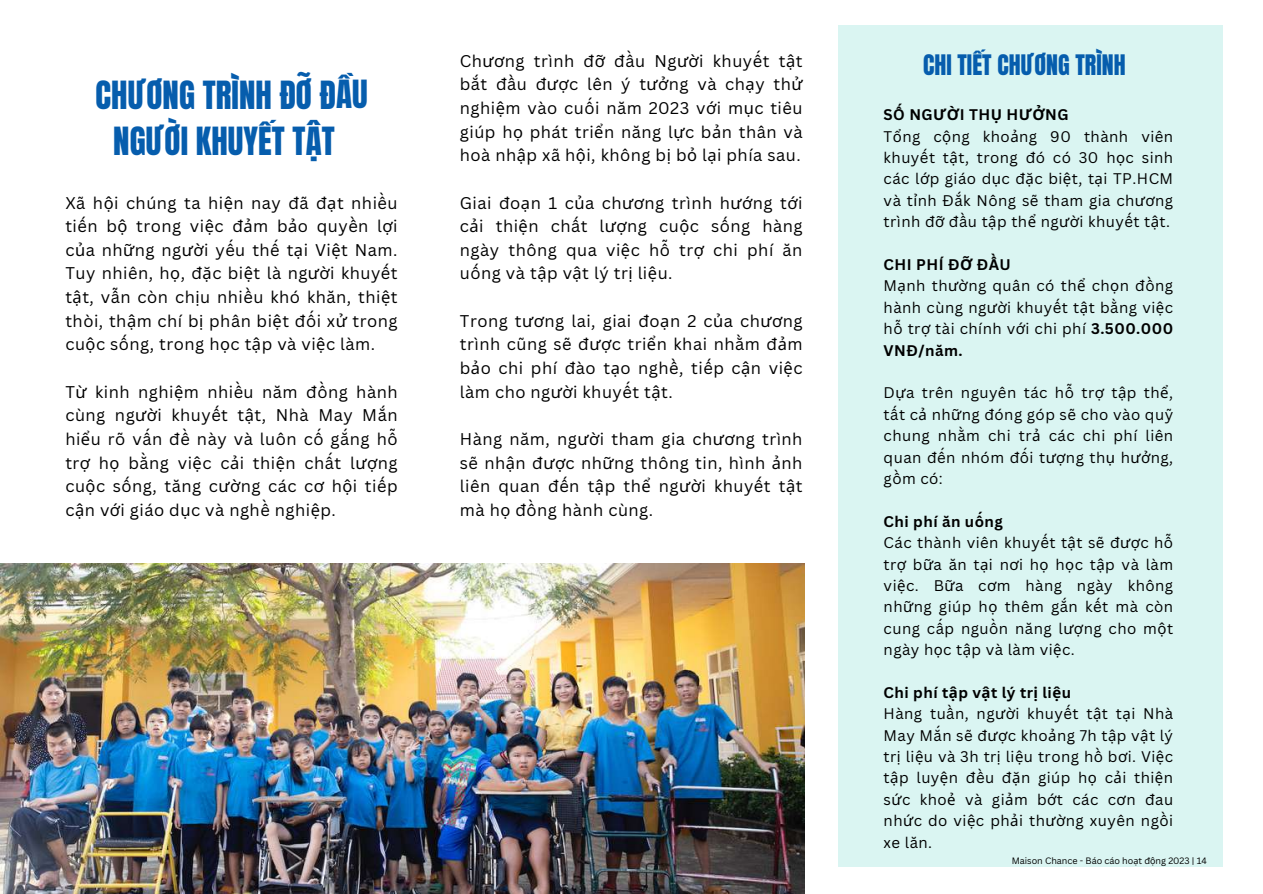
<style>
.page{position:relative;width:1263px;height:894px;background:#fff}
.page>*{position:absolute;margin:0;border:0;box-sizing:border-box;transform-origin:0 0}
.t1{font:33px/46.2px "Anton";letter-spacing:-.005em;color:#065dad;text-align:center}
.t2{font:24px "Anton";letter-spacing:-.005em;color:#065dad}
.t3{font:16.5px/23.7px "Canva Sans";letter-spacing:.03em;color:#000;text-align:justify}
.t4{font:15px/21.3px "Canva Sans";letter-spacing:.03em;color:#000}
.t5{font:9px "Canva Sans";color:#000}
.s1{font-family:"Noto Sans"}
.s2{font-weight:700}
.s3{font-family:"Noto Sans";font-weight:700}
</style>
<div class="page">
<div style="left:838px;top:26px;width:384px;height:840px;background:#daf5f2"></div>
<img style="left:0;top:563px;width:804px;height:330px">
<h1 class="t1" style="left:96px;top:72px;width:274px">CHƯƠNG TRÌNH ĐỠ ĐẦU<br>NGƯỜI KHUYẾT TẬT</h1>
<p class="t3" style="left:65px;top:190px;width:334px">Xã h<span class="s1">ộ</span>i chúng ta hi<span class="s1">ệ</span>n nay đã đ<span class="s1">ạ</span>t nhiều tiến b<span class="s1">ộ</span> trong vi<span class="s1">ệ</span>c đ<span class="s1">ả</span>m b<span class="s1">ả</span>o quyền l<span class="s1">ợ</span>i c<span class="s1">ủ</span>a nh<span class="s1">ữ</span>ng ng<span class="s1">ườ</span>i yếu thế t<span class="s1">ạ</span>i Vi<span class="s1">ệ</span>t Nam.<br>Tuy nhiên, h<span class="s1">ọ</span>, đ<span class="s1">ặ</span>c bi<span class="s1">ệ</span>t là ng<span class="s1">ườ</span>i khuyết t<span class="s1">ậ</span>t, vẫn còn ch<span class="s1">ị</span>u nhiều khó khăn, thi<span class="s1">ệ</span>t thòi, th<span class="s1">ậ</span>m chí b<span class="s1">ị</span> phân bi<span class="s1">ệ</span>t đối x<span class="s1">ử</span> trong cu<span class="s1">ộ</span>c sống, trong h<span class="s1">ọ</span>c t<span class="s1">ậ</span>p và vi<span class="s1">ệ</span>c làm.</p>
<p class="t3" style="left:65px;top:379px;width:334px">T<span class="s1">ừ</span> kinh nghi<span class="s1">ệ</span>m nhiều năm đồng hành cùng ng<span class="s1">ườ</span>i khuyết t<span class="s1">ậ</span>t, Nhà May Mắn hi<span class="s1">ể</span>u rõ vấn đề này và luôn cố gắng hỗ tr<span class="s1">ợ</span> h<span class="s1">ọ</span> bằng vi<span class="s1">ệ</span>c c<span class="s1">ả</span>i thi<span class="s1">ệ</span>n chất l<span class="s1">ượ</span>ng cu<span class="s1">ộ</span>c sống, tăng c<span class="s1">ườ</span>ng các c<span class="s1">ơ</span> h<span class="s1">ộ</span>i tiếp c<span class="s1">ậ</span>n v<span class="s1">ớ</span>i giáo d<span class="s1">ụ</span>c và nghề nghi<span class="s1">ệ</span>p.</p>
<p class="t3" style="left:460px;top:48px;width:344px">Ch<span class="s1">ươ</span>ng trình đ<span class="s1">ỡ</span> đầu Ng<span class="s1">ườ</span>i khuyết t<span class="s1">ậ</span>t bắt đầu đ<span class="s1">ượ</span>c lên ý t<span class="s1">ưở</span>ng và ch<span class="s1">ạ</span>y th<span class="s1">ử </span>nghi<span class="s1">ệ</span>m vào cuối năm 2023 v<span class="s1">ớ</span>i m<span class="s1">ụ</span>c tiêu giúp h<span class="s1">ọ</span> phát tri<span class="s1">ể</span>n năng l<span class="s1">ự</span>c b<span class="s1">ả</span>n thân và hoà nh<span class="s1">ậ</span>p xã h<span class="s1">ộ</span>i, không b<span class="s1">ị</span> b<span class="s1">ỏ</span> l<span class="s1">ạ</span>i phía sau.</p>
<p class="t3" style="left:460px;top:190px;width:344px">Giai đo<span class="s1">ạ</span>n 1 c<span class="s1">ủ</span>a ch<span class="s1">ươ</span>ng trình h<span class="s1">ướ</span>ng t<span class="s1">ớ</span>i c<span class="s1">ả</span>i thi<span class="s1">ệ</span>n chất l<span class="s1">ượ</span>ng cu<span class="s1">ộ</span>c sống hàng ngày thông qua vi<span class="s1">ệ</span>c hỗ tr<span class="s1">ợ</span> chi phí ăn uống và t<span class="s1">ậ</span>p v<span class="s1">ậ</span>t lý tr<span class="s1">ị</span> li<span class="s1">ệ</span>u.</p>
<p class="t3" style="left:460px;top:308px;width:344px">Trong t<span class="s1">ươ</span>ng lai, giai đo<span class="s1">ạ</span>n 2 c<span class="s1">ủ</span>a ch<span class="s1">ươ</span>ng trình cũng sẽ đ<span class="s1">ượ</span>c tri<span class="s1">ể</span>n khai nhằm đ<span class="s1">ả</span>m b<span class="s1">ả</span>o chi phí đào t<span class="s1">ạ</span>o nghề, tiếp c<span class="s1">ậ</span>n vi<span class="s1">ệ</span>c làm cho ng<span class="s1">ườ</span>i khuyết t<span class="s1">ậ</span>t.</p>
<p class="t3" style="left:460px;top:426px;width:344px">Hàng năm, ng<span class="s1">ườ</span>i tham gia ch<span class="s1">ươ</span>ng trình sẽ nh<span class="s1">ậ</span>n đ<span class="s1">ượ</span>c nh<span class="s1">ữ</span>ng thông tin, hình <span class="s1">ả</span>nh liên quan đến t<span class="s1">ậ</span>p th<span class="s1">ể</span> ng<span class="s1">ườ</span>i khuyết t<span class="s1">ậ</span>t mà h<span class="s1">ọ</span> đồng hành cùng.</p>
<h2 class="t2" style="left:923px;top:48px;width:204px">CHI TIẾT CHƯƠNG TRÌNH</h2>
<p class="t4" style="left:884px;top:104px;width:291px"><span class="s2">SỐ NG</span><span class="s3">ƯỜ</span><span class="s2">I TH</span><span class="s3">Ụ</span> <span class="s2">H</span><span class="s3">ƯỞ</span><span class="s2">NG<br></span>T<span class="s1">ổ</span>ng c<span class="s1">ộ</span>ng kho<span class="s1">ả</span>ng 90 thành viên khuyết t<span class="s1">ậ</span>t, trong đó có 30 h<span class="s1">ọ</span>c sinh các l<span class="s1">ớ</span>p giáo d<span class="s1">ụ</span>c đ<span class="s1">ặ</span>c bi<span class="s1">ệ</span>t, t<span class="s1">ạ</span>i TP.HCM và t<span class="s1">ỉ</span>nh Đắk Nông sẽ tham gia ch<span class="s1">ươ</span>ng trình đ<span class="s1">ỡ</span> đầu t<span class="s1">ậ</span>p th<span class="s1">ể</span> ng<span class="s1">ườ</span>i khuyết t<span class="s1">ậ</span>t.</p>
<p class="t4" style="left:884px;top:253px;width:291px"><span class="s2">CHI PHÍ Đ</span><span class="s3">Ỡ</span> <span class="s2">ĐẦU<br></span>M<span class="s1">ạ</span>nh th<span class="s1">ườ</span>ng quân có th<span class="s1">ể</span> ch<span class="s1">ọ</span>n đồng hành cùng ng<span class="s1">ườ</span>i khuyết t<span class="s1">ậ</span>t bằng vi<span class="s1">ệ</span>c hỗ tr<span class="s1">ợ</span> tài chính v<span class="s1">ớ</span>i chi phí <span class="s2">3.500.000<br>VNĐ/năm.</span></p>
<p class="t4" style="left:884px;top:382px;width:291px;text-align:justify">D<span class="s1">ự</span>a trên nguyên tác hỗ tr<span class="s1">ợ</span> t<span class="s1">ậ</span>p th<span class="s1">ể</span>, tất c<span class="s1">ả</span> nh<span class="s1">ữ</span>ng đóng góp sẽ cho vào quỹ chung nhằm chi tr<span class="s1">ả</span> các chi phí liên quan đến nhóm đối t<span class="s1">ượ</span>ng th<span class="s1">ụ</span> h<span class="s1">ưở</span>ng, gồm có:</p>
<p class="t4" style="left:884px;top:510px;width:291px"><span class="s2">Chi phí ăn uống<br></span>Các thành viên khuyết t<span class="s1">ậ</span>t sẽ đ<span class="s1">ượ</span>c hỗ tr<span class="s1">ợ</span> b<span class="s1">ữ</span>a ăn t<span class="s1">ạ</span>i n<span class="s1">ơ</span>i h<span class="s1">ọ</span> h<span class="s1">ọ</span>c t<span class="s1">ậ</span>p và làm vi<span class="s1">ệ</span>c. B<span class="s1">ữ</span>a c<span class="s1">ơ</span>m hàng ngày không nh<span class="s1">ữ</span>ng giúp h<span class="s1">ọ</span> thêm gắn kết mà còn cung cấp nguồn năng l<span class="s1">ượ</span>ng cho m<span class="s1">ộ</span>t ngày h<span class="s1">ọ</span>c t<span class="s1">ậ</span>p và làm vi<span class="s1">ệ</span>c.</p>
<p class="t4" style="left:884px;top:681px;width:291px"><span class="s2">Chi phí t</span><span class="s3">ậ</span><span class="s2">p v</span><span class="s3">ậ</span><span class="s2">t lý tr</span><span class="s3">ị</span> <span class="s2">li</span><span class="s3">ệ</span><span class="s2">u<br></span>Hàng tuần, ng<span class="s1">ườ</span>i khuyết t<span class="s1">ậ</span>t t<span class="s1">ạ</span>i Nhà<br>May Mắn sẽ đ<span class="s1">ượ</span>c kho<span class="s1">ả</span>ng 7h t<span class="s1">ậ</span>p v<span class="s1">ậ</span>t lý tr<span class="s1">ị</span> li<span class="s1">ệ</span>u và 3h tr<span class="s1">ị</span> li<span class="s1">ệ</span>u trong hồ b<span class="s1">ơ</span>i. Vi<span class="s1">ệ</span>c t<span class="s1">ậ</span>p luy<span class="s1">ệ</span>n đều đ<span class="s1">ặ</span>n giúp h<span class="s1">ọ</span> c<span class="s1">ả</span>i thi<span class="s1">ệ</span>n s<span class="s1">ứ</span>c kho<span class="s1">ẻ</span> và gi<span class="s1">ả</span>m b<span class="s1">ớ</span>t các c<span class="s1">ơ</span>n đau nh<span class="s1">ứ</span>c do vi<span class="s1">ệ</span>c ph<span class="s1">ả</span>i th<span class="s1">ườ</span>ng xuyên ngồi xe lăn.</p>
<p class="t5" style="left:1012px;top:854px;width:197px">Maison Chance - Báo cáo ho<span class="s1">ạ</span>t đ<span class="s1">ộ</span>ng 2023 | 14</p>
</div>
